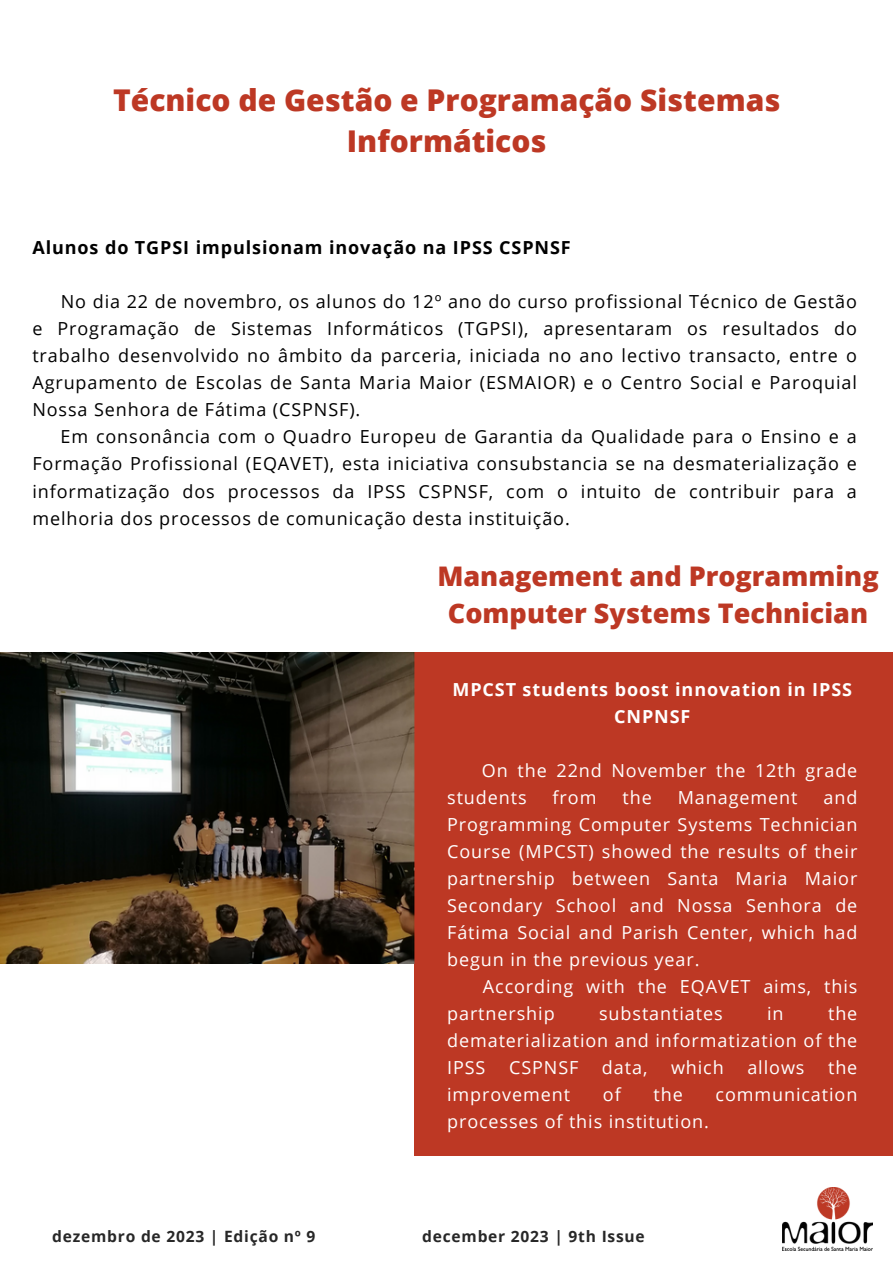
<style>
.page{position:relative;width:893px;height:1264px;background:#fff}
.page>*{position:absolute;margin:0;border:0;box-sizing:border-box;transform-origin:0 0}
.t1{font:800 30px/41.7px "Open Sans";color:#bd3824;text-align:center}
.t2{font:800 27px/37.2px "Open Sans";color:#bd3824;text-align:center}
.t3{font:18px/27px "Open Sans";letter-spacing:.05em;color:#000;text-align:justify}
.t4{font:18px/27px "Open Sans";letter-spacing:.05em;color:#fff}
.t5{font:700 18px "Open Sans";letter-spacing:.05em;color:#000}
.t6{font:700 18px/27px "Open Sans";letter-spacing:.05em;color:#fff;text-align:center}
.t7{font:700 15.6px "Open Sans";letter-spacing:.05em;color:#272727}
</style>
<div class="page">
<div style="left:414px;top:652px;width:478px;height:503px;background:#bd3824"></div>
<img style="left:782px;top:1187px;width:90px;height:63px">
<img style="left:0;top:652px;width:414px;height:311px">
<p class="t1" style="left:113px;top:78px;width:668px">Técnico de Gestão e Programação Sistemas<br>Informáticos</p>
<p class="t5" style="left:32px;top:235px;width:540px">Alunos do TGPSI impulsionam inovação na IPSS CSPNSF</p>
<p class="t3" style="left:32px;top:288px;width:826px;text-indent:28px">No dia 22 de novembro, os alunos do 12º ano do curso profissional Técnico de Gestão e Programação de Sistemas Informáticos (TGPSI), apresentaram os resultados do trabalho desenvolvido no âmbito da parceria, iniciada no ano lectivo transacto, entre o Agrupamento de Escolas de Santa Maria Maior (ESMAIOR) e o Centro Social e Paroquial Nossa Senhora de Fátima (CSPNSF).</p>
<p class="t3" style="left:32px;top:423px;width:826px;text-indent:28px">Em consonância com o Quadro Europeu de Garantia da Qualidade para o Ensino e a Formação Profissional (EQAVET), esta iniciativa consubstancia se na desmaterialização e informatização dos processos da IPSS CSPNSF, com o intuito de contribuir para a melhoria dos processos de comunicação desta instituição.</p>
<p class="t2" style="left:437px;top:557px;width:443px">Management and Programming<br>Computer Systems Technician</p>
<p class="t6" style="left:452px;top:675px;width:401px">MPCST students boost innovation in IPSS<br>CNPNSF</p>
<p class="t4" style="left:447px;top:756px;width:411px;text-indent:35px">On the 22nd November the 12th grade students</p>
<p class="t4" style="left:552px;top:783px;width:45px">from</p>
<p class="t4" style="left:622px;top:783px;width:31px">the</p>
<p class="t4" style="left:677px;top:783px;width:121px">Management</p>
<p class="t4" style="left:447px;top:783px;width:411px;text-align:justify;text-indent:376px">and Programming Computer Systems Technician Course (MPCST) showed the results of their partnership between Santa Maria Maior Secondary School and Nossa Senhora de Fátima Social and Parish Center, which had begun in the previous year.</p>
<p class="t4" style="left:447px;top:972px;width:411px;text-indent:36px">According with the EQAVET aims, this partnership</p>
<p class="t4" style="left:447px;top:999px;width:411px;text-align:justify;text-indent:381px">the dematerialization and informatization of the IPSS</p>
<p class="t4" style="left:599px;top:999px;width:125px">substantiates</p>
<p class="t4" style="left:767px;top:999px;width:18px">in</p>
<p class="t4" style="left:509px;top:1053px;width:71px">CSPNSF</p>
<p class="t4" style="left:602px;top:1053px;width:47px">data,</p>
<p class="t4" style="left:671px;top:1053px;width:54px">which</p>
<p class="t4" style="left:747px;top:1053px;width:59px">allows</p>
<p class="t4" style="left:828px;top:1053px;width:31px">the</p>
<p class="t4" style="left:447px;top:1080px;width:124px">improvement</p>
<p class="t4" style="left:603px;top:1080px;width:19px">of</p>
<p class="t4" style="left:653px;top:1080px;width:31px">the</p>
<p class="t4" style="left:715px;top:1080px;width:143px">communication</p>
<p class="t4" style="left:447px;top:1107px;width:263px">processes of this institution.</p>
<p class="t7" style="left:52px;top:1225px;width:265px">dezembro de 2023 | Edição nº 9</p>
<p class="t7" style="left:422px;top:1225px;width:224px">december 2023 | 9th Issue</p>
</div>
